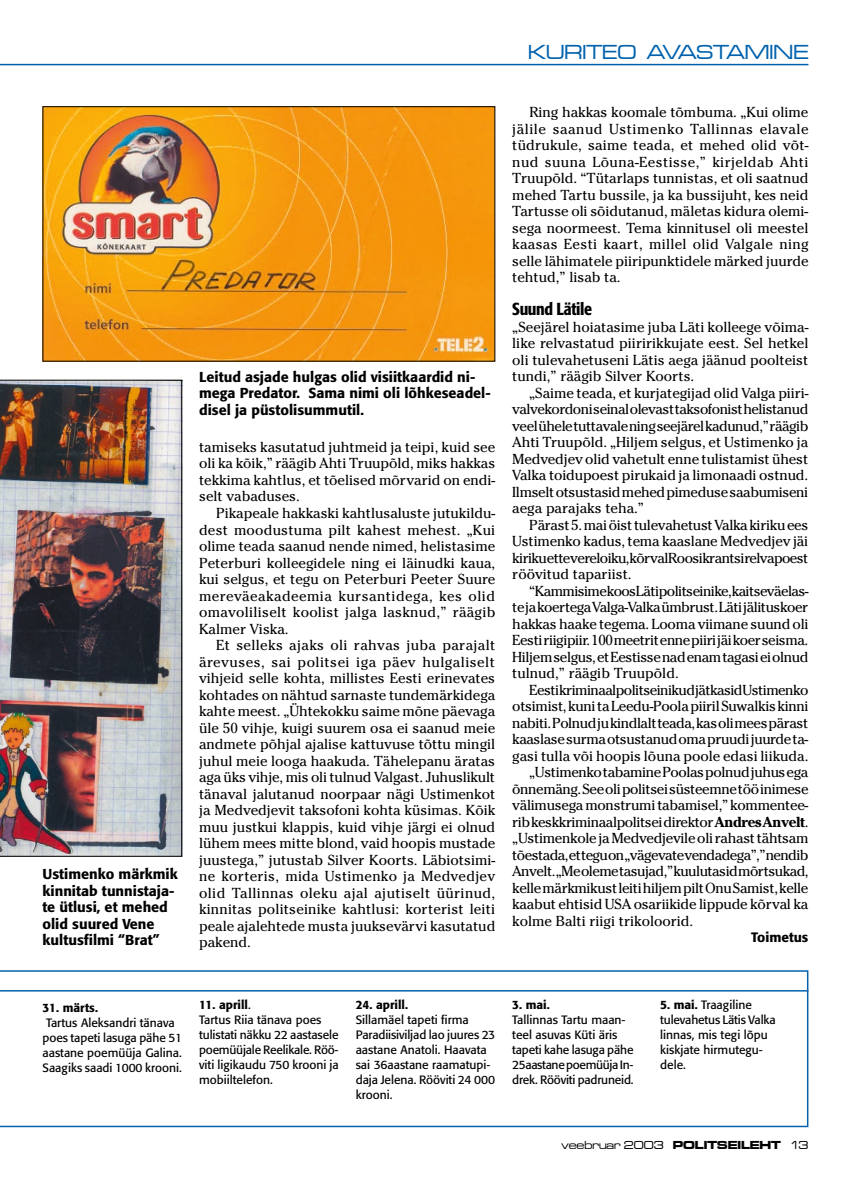
<style>
.page{position:relative;width:851px;height:1191px;background:#fff}
.page>*{position:absolute;margin:0;border:0;box-sizing:border-box;transform-origin:0 0}
.t1{font:21px "Microgramma D Medi Exte";color:#0062ae}
.t2{font:500 condensed 17.25px "Formata";letter-spacing:-.02em;color:#000}
.t3{font:14.4px/16.5px "Cheltenham";letter-spacing:-.02em;color:#000;text-align:justify}
.t4{font:14.4px "Cheltenham";color:#000}
.t5{font:500 14.25px/16.5px "Formata";color:#000}
.t6{font:500 13.5px "Formata";color:#000}
.t7{font:12px/15px "Formata";color:#000}
.t8{font:12px "Microgramma D Medi Exte";color:#000}
.t9{font:500 12px "Formata";color:#000}
.s1{font-weight:700}
.s2{font-weight:500}
.s3{font-family:"Microgramma D Bold Exte"}
</style>
<div class="page">
<hr style="left:0;top:64px;width:808px;height:1px;background:#0062ae">
<svg style="left:0;top:970px;width:808px;height:157px"></svg>
<img style="left:45px;top:108px;width:448px;height:251px">
<div style="left:43px;top:106px;width:452px;height:255px;border:1px solid #000"></div>
<img style="left:0;top:380px;width:182px;height:476px">
<p class="t5" style="left:43px;top:865px;width:137px">Ustimenko märkmik kinnitab tunnistaja&shy;te ütlusi, et mehed olid suured Vene kultusfilmi “Brat”</p>
<h1 class="t1" style="left:528px;top:39px;width:282px">KURITEO AVASTAMINE</h1>
<p class="t5" style="left:199px;top:368px;width:293px">Leitud asjade hulgas olid visiitkaardid ni&shy;mega Predator. Sama nimi oli lõhkeseadel&shy;disel ja püstolisummutil.</p>
<p class="t3" style="left:199px;top:439px;width:298px">tamiseks kasutatud juhtmeid ja teipi, kuid see oli ka kõik,” räägib Ahti Truupõld, miks hakkas tekkima kahtlus, et tõelised mõrvarid on endi&shy;selt vabaduses.</p>
<p class="t3" style="left:199px;top:505px;width:298px;text-indent:17px">Pikapeale hakkaski kahtlusaluste jutukildu&shy;dest moodustuma pilt kahest mehest. „Kui olime teada saanud nende nimed, helistasime Peterburi kolleegidele ning ei läinudki kaua, kui selgus, et tegu on Peterburi Peeter Suure mereväeakadeemia kursantidega, kes olid omavoliliselt koolist jalga lasknud,” räägib Kalmer Viska.</p>
<p class="t3" style="left:199px;top:637px;width:298px;text-indent:17px">Et selleks ajaks oli rahvas juba parajalt ärevuses, sai politsei iga päev hulgaliselt vihjeid selle kohta, millistes Eesti erinevates kohtades on nähtud sarnaste tundemärkidega kahte meest. „Ühtekokku saime mõne päevaga üle 50 vihje, kuigi suurem osa ei saanud meie andmete põhjal ajalise kattuvuse tõttu mingil juhul meie looga haakuda. Tähelepanu äratas aga üks vihje, mis oli tulnud Valgast. Juhuslikult tänaval jalutanud noorpaar nägi Ustimenkot ja Medvedjevit taksofoni kohta küsimas. Kõik muu justkui klappis, kuid vihje järgi ei olnud lühem mees mitte blond, vaid hoopis mustade juustega,” jutustab Silver Koorts. Läbiotsimi&shy;ne korteris, mida Ustimenko ja Medvedjev olid Tallinnas oleku ajal ajutiselt üürinud, kinnitas politseinike kahtlusi: korterist leiti peale ajalehtede musta juuksevärvi kasutatud pakend.</p>
<p class="t3" style="left:512px;top:104px;width:298px;text-indent:17px">Ring hakkas koomale tõmbuma. „Kui olime jälile saanud Ustimenko Tallinnas elavale tüdrukule, saime teada, et mehed olid võt&shy;nud suuna Lõuna-Eestisse,” kirjeldab Ahti Truupõld. “Tütarlaps tunnistas, et oli saatnud mehed Tartu bussile, ja ka bussijuht, kes neid Tartusse oli sõidutanud, mäletas kidura olemi&shy;sega noormeest. Tema kinnitusel oli meestel kaasas Eesti kaart, millel olid Valgale ning selle lähimatele piiripunktidele märked juurde tehtud,” lisab ta.</p>
<p class="t2" style="left:512px;top:298px;width:81px">Suund Lätile</p>
<p class="t3" style="left:512px;top:318px;width:297px">„Seejärel hoiatasime juba Läti kolleege võima&shy;like relvastatud piiririkkujate eest. Sel hetkel oli tulevahetuseni Lätis aega jäänud poolteist tundi,” räägib Silver Koorts.</p>
<p class="t3" style="left:512px;top:384px;width:298px;text-indent:17px">„Saime teada, et kurjategijad olid Valga piiri&shy;valvekordoni seinal olevast taksofonist helistanud veel ühele tuttavale ning seejärel kadunud,” räägib Ahti Truupõld. „Hiljem selgus, et Ustimenko ja Medvedjev olid vahetult enne tulistamist ühest Valka toidupoest pirukaid ja limonaadi ostnud.<br>Ilmselt otsustasid mehed pimeduse saabumiseni aega parajaks teha.”</p>
<p class="t3" style="left:512px;top:516px;width:297px;text-indent:17px">Pärast 5. mai öist tulevahetust Valka kiriku ees Ustimenko kadus, tema kaaslane Medvedjev jäi kiriku ette vereloiku, kõrval Roosikrantsi relvapoest röövitud tapariist.</p>
<p class="t3" style="left:512px;top:582px;width:298px;text-indent:17px">“Kammisime koos Läti politseinike, kaitseväelas&shy;te ja koertega Valga-Valka ümbrust. Läti jälituskoer hakkas haake tegema. Looma viimane suund oli Eesti riigipiir. 100 meetrit enne piiri jäi koer seisma.<br>Hiljem selgus, et Eestisse nad enam tagasi ei olnud tulnud,” räägib Truupõld.</p>
<p class="t3" style="left:529px;top:681px;width:280px">Eesti kriminaalpolitseinikud jätkasid Ustimenko</p>
<p class="t3" style="left:512px;top:698px;width:298px">otsimist, kuni ta Leedu-Poola piiril Suwalkis kinni</p>
<p class="t3" style="left:512px;top:714px;width:297px">nabiti. Polnud ju kindlalt teada, kas oli mees pärast</p>
<p class="t3" style="left:512px;top:731px;width:297px">kaaslase surma otsustanud oma pruudi juurde ta-</p>
<p class="t4" style="left:512px;top:747px;width:297px">gasi tulla või hoopis lõuna poole edasi liikuda.</p>
<p class="t3" style="left:529px;top:764px;width:280px">„Ustimenko tabamine Poolas polnud juhus ega</p>
<p class="t3" style="left:512px;top:780px;width:298px">õnnemäng. See oli politsei süsteemne töö inimese</p>
<p class="t3" style="left:512px;top:797px;width:297px">välimusega monstrumi tabamisel,” kommentee-</p>
<p class="t3" style="left:512px;top:813px;width:297px">rib keskkriminaalpolitsei direktor <span class="s1">Andres Anvelt</span>.</p>
<p class="t3" style="left:512px;top:830px;width:297px">„Ustimenkole ja Medvedjevile oli rahast tähtsam</p>
<p class="t3" style="left:512px;top:846px;width:298px">tõestada, et tegu on „vägevate vendadega”,” nendib</p>
<p class="t3" style="left:512px;top:863px;width:298px">Anvelt. „Me oleme tasujad,” kuulutasid mõrtsukad,</p>
<p class="t3" style="left:512px;top:879px;width:297px">kelle märkmikust leiti hiljem pilt Onu Samist, kelle</p>
<p class="t3" style="left:512px;top:896px;width:297px">kaabut ehtisid USA osariikide lippude kõrval ka</p>
<p class="t4" style="left:512px;top:912px;width:182px">kolme Balti riigi trikoloorid.</p>
<p class="t6" style="left:751px;top:929px;width:59px">Toimetus</p>
<p class="t9" style="left:43px;top:1000px;width:57px">31. märts.</p>
<p class="t7" style="left:43px;top:1015px;width:141px">Tartus Aleksandri tänava poes tapeti lasuga pähe 51 aastane poemüüja Galina.<br>Saagiks saadi 1000 krooni.</p>
<p class="t7" style="left:199px;top:997px;width:141px"><span class="s2">11. aprill</span>.<br>Tartus Riia tänava poes tulistati näkku 22 aastasele poemüüjale Reelikale. Röö&shy;viti ligikaudu 750 krooni ja mobiiltelefon.</p>
<p class="t9" style="left:355px;top:997px;width:54px">24. aprill.</p>
<p class="t7" style="left:355px;top:1012px;width:141px">Sillamäel tapeti firma<br>Paradiisiviljad lao juures 23 aastane Anatoli. Haavata sai 36aastane raamatupi&shy;daja Jelena. Rööviti 24 000 krooni.</p>
<p class="t9" style="left:512px;top:997px;width:39px">3. mai.</p>
<p class="t7" style="left:512px;top:1012px;width:123px">Tallinnas Tartu maan&shy;teel asuvas Küti äris tapeti kahe lasuga pähe<br>25aastane poemüüja In&shy;drek. Rööviti padruneid.</p>
<p class="t7" style="left:660px;top:997px;width:117px"><span class="s2">5. mai.</span> Traagiline tulevahetus Lätis Valka linnas, mis tegi lõpu kiskjate hirmutegu&shy;dele.</p>
<p class="t8" style="left:561px;top:1137px;width:248px">veebruar 2003 <span class="s3">POLITSEILEHT</span> 13</p>
</div>
